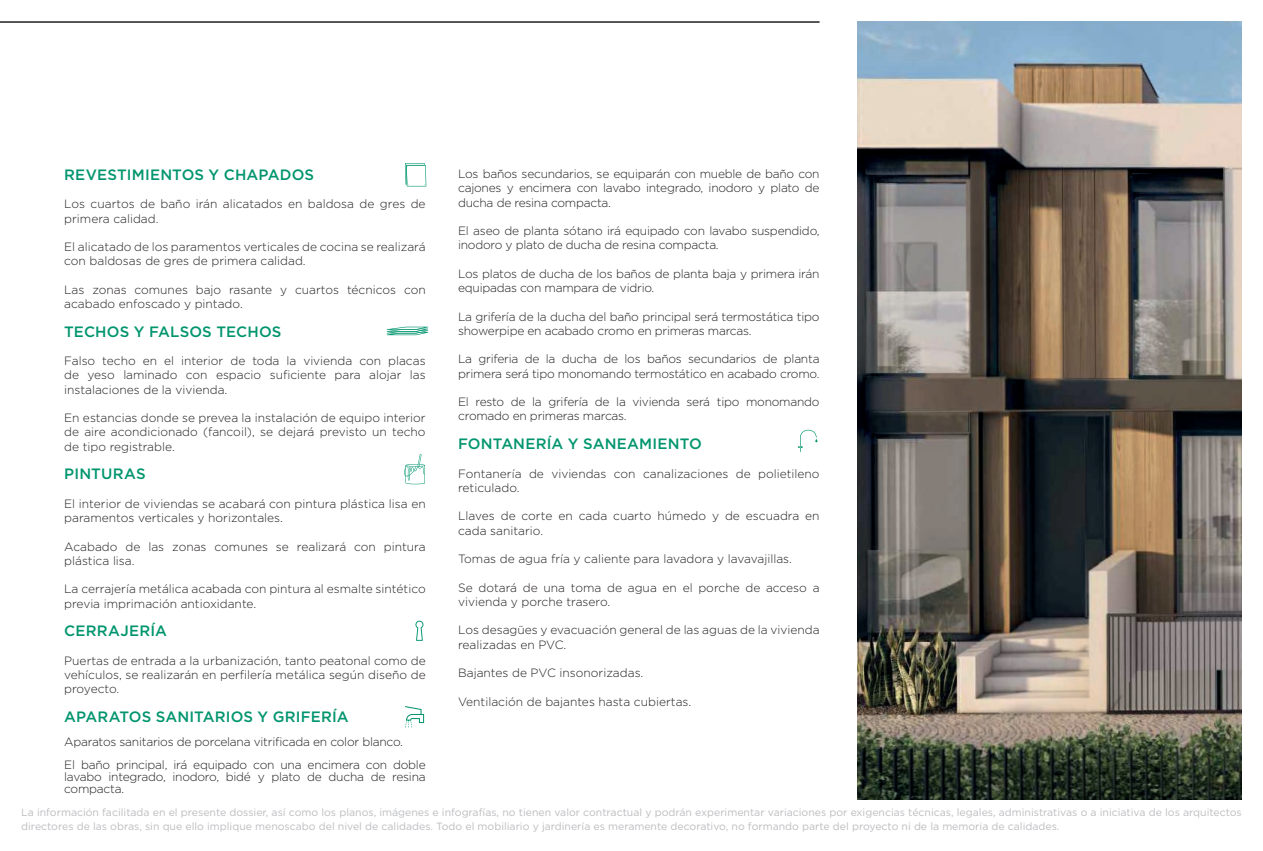
<style>
.page{position:relative;width:1263px;height:851px;background:#fff}
.page>*{position:absolute;margin:0;border:0;box-sizing:border-box;transform-origin:0 0}
.t1{font:500 15px "Gotham";letter-spacing:.01em;color:#00956e}
.t2{font:300 12px/14.2px "Gotham";color:#231f20}
.t3{font:300 12px/14.2px "Gotham";letter-spacing:-.02em;color:#231f20}
.t4{font:10.5px/13.5px "Gotham";color:#bcbdc0}
</style>
<div class="page">
<svg style="left:0;top:21px;width:820px;height:2px"></svg>
<svg style="left:404px;top:454px;width:21px;height:30px"></svg>
<svg style="left:415px;top:620px;width:8px;height:20px"></svg>
<svg style="left:405px;top:706px;width:19px;height:21px"></svg>
<svg style="left:798px;top:430px;width:19px;height:22px"></svg>
<svg style="left:387px;top:326px;width:41px;height:9px"></svg>
<svg style="left:405px;top:163px;width:21px;height:23px"></svg>
<img style="left:858px;top:21px;width:384px;height:778px">
<p class="t1" style="left:64px;top:165px;width:251px">REVESTIMIENTOS Y CHAPADOS</p>
<p class="t2" style="left:64px;top:196px;width:363px">Los cuartos de baño irán alicatados en baldosa de gres de primera calidad.</p>
<p class="t2" style="left:64px;top:239px;width:363px">El alicatado de los paramentos verticales de cocina se realizará con baldosas de gres de primera calidad.</p>
<p class="t2" style="left:64px;top:282px;width:363px">Las zonas comunes bajo rasante y cuartos técnicos con acabado enfoscado y pintado.</p>
<p class="t1" style="left:64px;top:321px;width:219px">TECHOS Y FALSOS TECHOS</p>
<p class="t2" style="left:64px;top:353px;width:363px;text-align:justify">Falso techo en el interior de toda la vivienda con placas de yeso laminado con espacio suficiente para alojar las instalaciones de la vivienda.</p>
<p class="t2" style="left:64px;top:410px;width:363px;text-align:justify">En estancias donde se prevea la instalación de equipo interior de aire acondicionado (fancoil), se dejará previsto un techo de tipo registrable.</p>
<p class="t1" style="left:64px;top:464px;width:83px">PINTURAS</p>
<p class="t2" style="left:64px;top:496px;width:363px">El interior de viviendas se acabará con pintura plástica lisa en paramentos verticales y horizontales.</p>
<p class="t2" style="left:64px;top:538px;width:363px">Acabado de las zonas comunes se realizará con pintura plástica lisa.</p>
<p class="t2" style="left:64px;top:581px;width:363px">La cerrajería metálica acabada con pintura al esmalte sintético previa imprimación antioxidante.</p>
<p class="t1" style="left:64px;top:621px;width:104px">CERRAJERÍA</p>
<p class="t2" style="left:64px;top:652px;width:363px;text-align:justify">Puertas de entrada a la urbanización, tanto peatonal como de vehículos, se realizarán en perfilería metálica según diseño de proyecto.</p>
<p class="t1" style="left:64px;top:706px;width:286px">APARATOS SANITARIOS Y GRIFERÍA</p>
<p class="t3" style="left:64px;top:730px;width:363px;line-height:22.5px">Aparatos sanitarios de porcelana vitrificada en color blanco.<br>El baño principal, irá equipado con una encimera con doble</p>
<p class="t3" style="left:64px;top:770px;width:363px;line-height:12px">lavabo integrado, inodoro, bidé y plato de ducha de resina compacta.</p>
<p class="t2" style="left:458px;top:166px;width:363px;text-align:justify">Los baños secundarios, se equiparán con mueble de baño con cajones y encimera con lavabo integrado, inodoro y plato de ducha de resina compacta.</p>
<p class="t3" style="left:458px;top:223px;width:363px">El aseo de planta sótano irá equipado con lavabo suspendido, inodoro y plato de ducha de resina compacta.</p>
<p class="t3" style="left:458px;top:266px;width:363px">Los platos de ducha de los baños de planta baja y primera irán equipadas con mampara de vidrio.</p>
<p class="t3" style="left:458px;top:309px;width:363px">La grifería de la ducha del baño principal será termostática tipo showerpipe en acabado cromo en primeras marcas.</p>
<p class="t3" style="left:458px;top:351px;width:363px">La griferia de la ducha de los baños secundarios de planta primera será tipo monomando termostático en acabado cromo.</p>
<p class="t3" style="left:458px;top:394px;width:363px">El resto de la grifería de la vivienda será tipo monomando cromado en primeras marcas.</p>
<p class="t1" style="left:458px;top:434px;width:245px">FONTANERÍA Y SANEAMIENTO</p>
<p class="t2" style="left:458px;top:466px;width:363px">Fontanería de viviendas con canalizaciones de polietileno reticulado.</p>
<p class="t2" style="left:458px;top:508px;width:363px">Llaves de corte en cada cuarto húmedo y de escuadra en cada sanitario.</p>
<p class="t2" style="left:458px;top:551px;width:335px">Tomas de agua fría y caliente para lavadora y lavavajillas.</p>
<p class="t2" style="left:458px;top:580px;width:363px">Se dotará de una toma de agua en el porche de acceso a vivienda y porche trasero.</p>
<p class="t2" style="left:458px;top:622px;width:363px">Los desagües y evacuación general de las aguas de la vivienda realizadas en PVC.</p>
<p class="t2" style="left:458px;top:665px;width:187px">Bajantes de PVC insonorizadas.</p>
<p class="t2" style="left:458px;top:694px;width:235px">Ventilación de bajantes hasta cubiertas.</p>
<p class="t4" style="left:21px;top:805px;width:1222px">La información facilitada en el presente dossier, así como los planos, imágenes e infografías, no tienen valor contractual y podrán experimentar variaciones por exigencias técnicas, legales, administrativas o a iniciativa de los arquitectos directores de las obras, sin que ello implique menoscabo del nivel de calidades. Todo el mobiliario y jardinería es meramente decorativo, no formando parte del proyecto ni de la memoria de calidades.</p>
</div>
